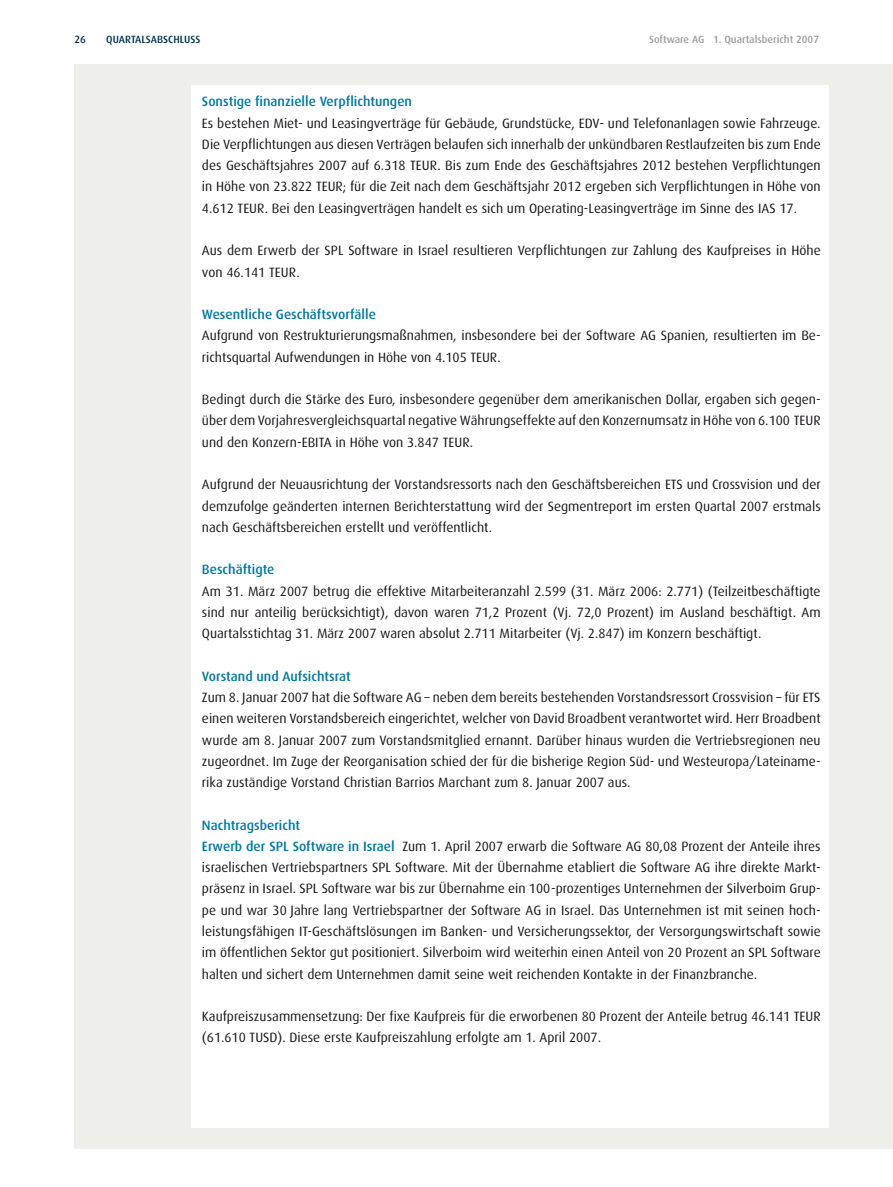
<style>
.page{position:relative;width:893px;height:1187px;background:#fff}
.page>*{position:absolute;margin:0;border:0;box-sizing:border-box;transform-origin:0 0}
.t1{font:13.5px/21.3px "Dax CE";color:#1a171b;text-align:justify}
.t2{font:500 13.5px "Dax CE";color:#00789f}
.t3{font:500 10.5px "Dax CE";color:#9c9d9f}
.t4{font:500 10.5px "Dax CE";color:#003455}
.s1{font-weight:500;color:#00789f}
</style>
<div class="page">
<div style="left:74px;top:64px;width:819px;height:1084px;background:#edefe8"></div>
<div style="left:191px;top:85px;width:638px;height:1042px;background:#fff"></div>
<p class="t4" style="left:74px;top:34px;width:13px">26</p>
<p class="t4" style="left:106px;top:34px;width:96px">QUARTALSABSCHLUSS</p>
<p class="t3" style="left:649px;top:34px;width:171px">Software AG 1. Quartalsbericht 2007</p>
<p class="t2" style="left:202px;top:95px;width:212px">Sonstige finanzielle Verpflichtungen</p>
<p class="t1" style="left:202px;top:113px;width:620px">Es bestehen Miet- und Leasingverträge für Gebäude, Grundstücke, EDV- und Telefonanlagen sowie Fahrzeuge.<br>Die Verpflichtungen aus diesen Verträgen belaufen sich innerhalb der unkündbaren Restlaufzeiten bis zum Ende des Geschäftsjahres 2007 auf 6.318 TEUR. Bis zum Ende des Geschäftsjahres 2012 bestehen Verpflichtungen in Höhe von 23.822 TEUR; für die Zeit nach dem Geschäftsjahr 2012 ergeben sich Verpflichtungen in Höhe von 4.612 TEUR. Bei den Leasingverträgen handelt es sich um Operating-Leasingverträge im Sinne des IAS 17.</p>
<p class="t1" style="left:202px;top:241px;width:620px">Aus dem Erwerb der SPL Software in Israel resultieren Verpflichtungen zur Zahlung des Kaufpreises in Höhe von 46.141 TEUR.</p>
<p class="t2" style="left:202px;top:308px;width:175px">Wesentliche Geschäftsvorfälle</p>
<p class="t1" style="left:202px;top:326px;width:620px">Aufgrund von Restrukturierungsmaßnahmen, insbesondere bei der Software AG Spanien, resultierten im Be&shy;richtsquartal Aufwendungen in Höhe von 4.105 TEUR.</p>
<p class="t1" style="left:202px;top:389px;width:620px">Bedingt durch die Stärke des Euro, insbesondere gegenüber dem amerikanischen Dollar, ergaben sich gegen&shy;über dem Vorjahresvergleichsquartal negative Währungseffekte auf den Konzernumsatz in Höhe von 6.100 TEUR und den Konzern-EBITA in Höhe von 3.847 TEUR.</p>
<p class="t1" style="left:202px;top:474px;width:620px">Aufgrund der Neuausrichtung der Vorstandsressorts nach den Geschäftsbereichen ETS und Crossvision und der demzufolge geänderten internen Berichterstattung wird der Segmentreport im ersten Quartal 2007 erstmals nach Geschäftsbereichen erstellt und veröffentlicht.</p>
<p class="t2" style="left:202px;top:563px;width:74px">Beschäftigte</p>
<p class="t1" style="left:202px;top:581px;width:620px">Am 31. März 2007 betrug die effektive Mitarbeiteranzahl 2.599 (31. März 2006: 2.771) (Teilzeitbeschäftigte sind nur anteilig berücksichtigt), davon waren 71,2 Prozent (Vj. 72,0 Prozent) im Ausland beschäftigt. Am Quartals stichtag 31. März 2007 waren absolut 2.711 Mitarbeiter (Vj. 2.847) im Konzern beschäftigt.</p>
<p class="t2" style="left:202px;top:669px;width:150px">Vorstand und Aufsichtsrat</p>
<p class="t1" style="left:202px;top:687px;width:620px">Zum 8. Januar 2007 hat die Software AG – neben dem bereits bestehenden Vorstandsressort Crossvision – für ETS einen weiteren Vorstandsbereich eingerichtet, welcher von David Broadbent verantwortet wird. Herr Broadbent wurde am 8. Januar 2007 zum Vorstandsmitglied ernannt. Darüber hinaus wurden die Vertriebs regionen neu zugeordnet. Im Zuge der Reorganisation schied der für die bisherige Region Süd- und West europa/Lateiname&shy;rika zuständige Vorstand Christian Barrios Marchant zum 8. Januar 2007 aus.</p>
<p class="t1" style="left:202px;top:815px;width:620px;text-align:left"><span class="s1">Nachtragsbericht<br>Erwerb der SPL Software in Israel</span> Zum 1. April 2007 erwarb die Software AG 80,08 Prozent der Anteile ihres israelischen Vertriebspartners SPL Software. Mit der Übernahme etabliert die Software AG ihre direkte Markt&shy;präsenz in Israel. SPL Software war bis zur Übernahme ein 100-prozentiges Unternehmen der Silverboim Grup&shy;pe und war 30 Jahre lang Vertriebspartner der Software AG in Israel. Das Unternehmen ist mit seinen hoch&shy;leistungsfähigen IT-Geschäfts lösungen im Banken- und Versicherungssektor, der Versorgungswirtschaft sowie im öffentlichen Sektor gut positioniert. Silverboim wird weiterhin einen Anteil von 20 Prozent an SPL Software halten und sichert dem Unternehmen damit seine weit reichenden Kontakte in der Finanzbranche.</p>
<p class="t1" style="left:202px;top:1006px;width:620px">Kaufpreiszusammensetzung: Der fixe Kaufpreis für die erworbenen 80 Prozent der Anteile betrug 46.141 TEUR (61.610 TUSD). Diese erste Kaufpreiszahlung erfolgte am 1. April 2007.</p>
</div>
